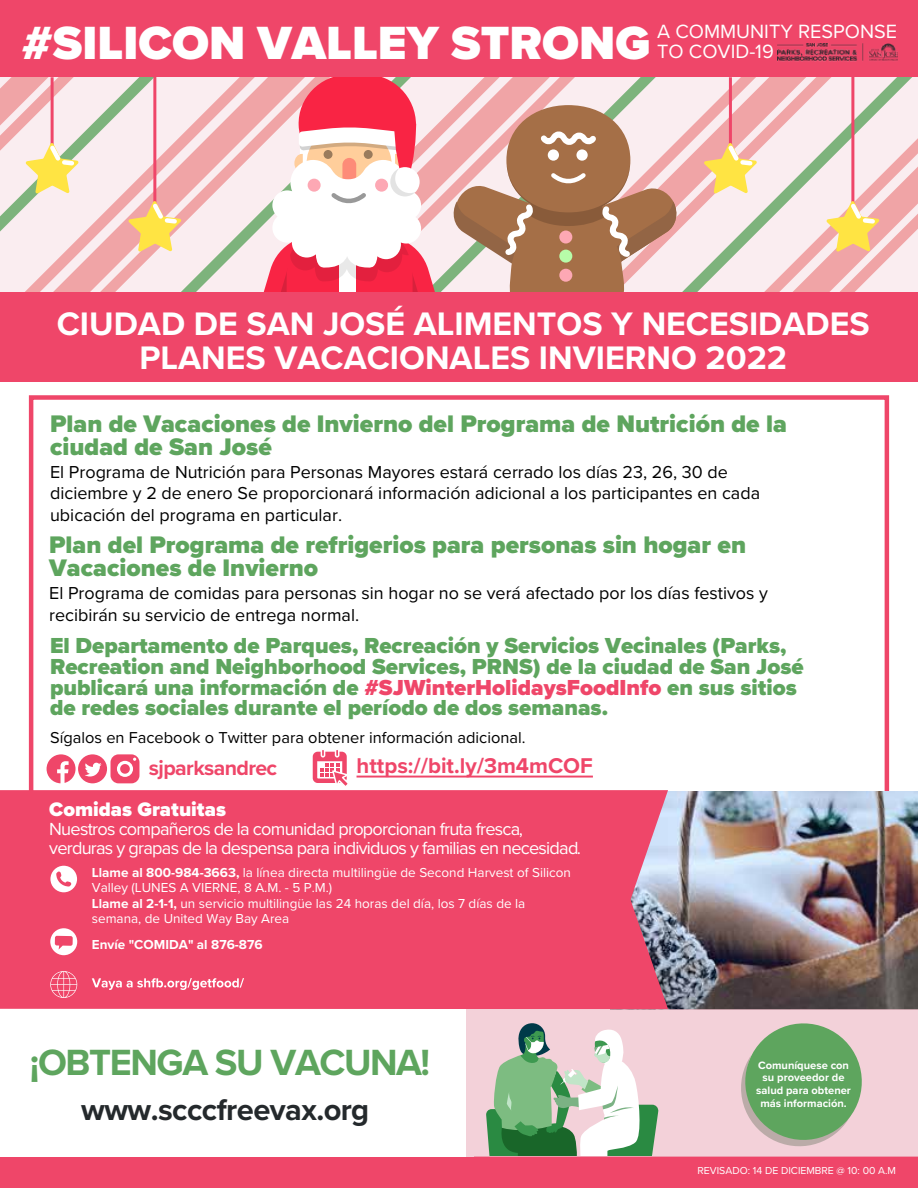
<style>
.page{position:relative;width:918px;height:1188px;background:#fff}
.page>*{position:absolute;margin:0;border:0;box-sizing:border-box;transform-origin:0 0}
.t1{font:900 48.3px "Proxima Nova";color:#fff}
.t2{font:700 37.8px "Proxima Nova";letter-spacing:-.035em;color:#5ea55e}
.t3{font:700 33.75px/34.8px "Proxima Nova";color:#fff;text-align:center}
.t4{font:700 30.9px "Proxima Nova";letter-spacing:-.02em;color:#24292c}
.t5{font:900 24.9px/22.8px "Proxima Nova";color:#5ea55e}
.t6{font:900 22.5px/20.7px "Proxima Nova";color:#5ea55e}
.t7{font:700 22.2px "Proxima Nova";color:#ef4669}
.t8{font:700 21.3px "Proxima Nova";letter-spacing:-.025em;color:#ef4669}
.t9{font:900 20.25px "Proxima Nova";color:#fff}
.t10{font:19.95px/20.2px "Proxima Nova";color:#fff}
.t11{font:18.15px/19.2px "Proxima Nova";letter-spacing:-.04em;color:#fff}
.t12{font:18px/21.6px "Proxima Nova";color:#000}
.t13{font:16.35px "Proxima Nova";color:#000}
.t14{font:13.5px/15.1px "Proxima Nova";color:#fff}
.t15{font:700 13.5px "Proxima Nova";color:#fff}
.t16{font:700 11.1px/12.9px "Proxima Nova";color:#fff;text-align:center}
.t17{font:10.5px "Proxima Nova";color:#fff}
.s1{color:#ef4669}
.s2{font-weight:700}
</style>
<div class="page">
<div style="left:0;top:1156px;width:918px;height:32px;background:#ef4669"></div>
<svg style="left:211px;top:77px;width:38px;height:215px;background:#eed2d1"></svg>
<svg style="left:101px;top:77px;width:110px;height:215px;background:#f0d6d6"></svg>
<svg style="left:712px;top:77px;width:39px;height:215px;background:#ebd6d3"></svg>
<svg style="left:679px;top:77px;width:33px;height:215px;background:#f0d5d5"></svg>
<svg style="left:751px;top:77px;width:37px;height:215px;background:#eed6d4"></svg>
<div style="left:0;top:0;width:918px;height:77px;background:#ef4669"></div>
<svg style="left:249px;top:77px;width:430px;height:215px"></svg>
<div style="left:0;top:292px;width:918px;height:89px;background:#ef4669"></div>
<div style="left:29px;top:395px;width:860px;height:424px;border:4px solid #ef4669"></div>
<img style="left:668px;top:791px;width:250px;height:218px">
<div style="left:0;top:790px;width:668px;height:219px;background:#ef4669"></div>
<svg style="left:50px;top:866px;width:27px;height:26px"></svg>
<svg style="left:50px;top:971px;width:27px;height:27px"></svg>
<div style="left:466px;top:1009px;width:452px;height:147px;background:#f3d1d9"></div>
<svg style="left:486px;top:1023px;width:173px;height:132px"></svg>
<svg style="left:741px;top:1023px;width:121px;height:124px"></svg>
<svg style="left:0;top:77px;width:101px;height:215px;background:#f1dad1"></svg>
<hr style="left:729px;top:77px;width:3px;height:69px;background:#ef4669">
<svg style="left:704px;top:142px;width:53px;height:52px;background:#f9d491"></svg>
<hr style="left:153px;top:72px;width:3px;height:132px;background:#ef4669">
<svg style="left:128px;top:200px;width:54px;height:52px;background:#f8d18f"></svg>
<svg style="left:788px;top:43px;width:130px;height:249px;background:#efcac6"></svg>
<svg style="left:50px;top:928px;width:27px;height:27px"></svg>
<svg style="left:92px;top:978px;width:152px;height:12px"></svg>
<img style="left:778px;top:44px;width:119px;height:20px">
<svg style="left:47px;top:754px;width:92px;height:29px"></svg>
<div style="left:313px;top:752px;width:34px;height:31px;border:4px solid #ef4669;border-radius:3px"></div>
<div style="left:315px;top:754px;width:30px;height:7px;background:#ef4669;border-radius:3px"></div>
<div style="left:321px;top:748px;width:4px;height:10px;border:2px solid #fff;border-radius:2px"></div>
<div style="left:335px;top:748px;width:4px;height:10px;border:2px solid #fff;border-radius:2px"></div>
<svg style="left:320px;top:749px;width:28px;height:37px"></svg>
<hr style="left:357px;top:776px;width:236px;height:2px;background:#ef4669">
<h1 class="t1" style="left:22px;top:7px;width:630px">#SILICON VALLEY STRONG</h1>
<p class="t10" style="left:657px;top:21px;width:241px">A COMMUNITY RESPONSE<br>TO COVID-19</p>
<h3 class="t3" style="left:57px;top:305px;width:815px">CIUDAD DE SAN JOSÉ ALIMENTOS Y NECESIDADES<br>PLANES VACACIONALES INVIERNO 2022</h3>
<h3 class="t5" style="left:50px;top:412px;width:738px">Plan de Vacaciones de Invierno del Programa de Nutrición de la ciudad de San José</h3>
<p class="t12" style="left:50px;top:460px;width:712px">El Programa de Nutrición para Personas Mayores estará cerrado los días 23, 26, 30 de diciembre y 2 de enero Se proporcionará información adicional a los participantes en cada ubicación del programa en particular.</p>
<h3 class="t5" style="left:49px;top:533px;width:698px">Plan del Programa de refrigerios para personas sin hogar en<br>Vacaciones de Invierno</h3>
<p class="t12" style="left:49px;top:581px;width:720px">El Programa de comidas para personas sin hogar no se verá afectado por los días festivos y recibirán su servicio de entrega normal.</p>
<p class="t6" style="left:50px;top:635px;width:755px">El Departamento de Parques, Recreación y Servicios Vecinales (Parks,<br>Recreation and Neighborhood Services, PRNS) de la ciudad de San José publicará una información de <span class="s1">#SJWinterHolidaysFoodInfo</span> en sus sitios</p>
<p class="t6" style="left:50px;top:697px;width:559px">de redes sociales durante el período de dos semanas.</p>
<p class="t13" style="left:50px;top:726px;width:477px">Sígalos en Facebook o Twitter para obtener información adicional.</p>
<p class="t8" style="left:149px;top:752px;width:130px">sjparksandrec</p>
<p class="t7" style="left:357px;top:750px;width:238px">https://bit.ly/3m4mCOF</p>
<p class="t9" style="left:49px;top:794px;width:178px">Comidas Gratuitas</p>
<p class="t11" style="left:49px;top:818px;width:533px">Nuestros compañeros de la comunidad proporcionan fruta fresca, verduras y grapas de la despensa para individuos y familias en necesidad.</p>
<p class="t14" style="left:92px;top:865px;width:481px"><span class="s2">Llame al 800-984-3663,</span> la línea directa multilingüe de Second Harvest of Silicon Valley (LUNES A VIERNE, 8 A.M. - 5 P.M.)<br><span class="s2">Llame al 2-1-1,</span> un servicio multilingüe las 24 horas del día, los 7 días de la semana, de United Way Bay Area</p>
<p class="t15" style="left:92px;top:935px;width:172px">Envíe "COMIDA" al 876-876</p>
<h2 class="t2" style="left:30px;top:1034px;width:402px">¡OBTENGA SU VACUNA!</h2>
<h3 class="t4" style="left:81px;top:1087px;width:289px">www.scccfreevax.org</h3>
<p class="t16" style="left:756px;top:1058px;width:96px">Comuníquese con su proveedor de salud para obtener más información.</p>
<p class="t17" style="left:698px;top:1163px;width:200px">REVISADO: 14 DE DICIEMBRE @ 10: 00 A.M</p>
</div>
